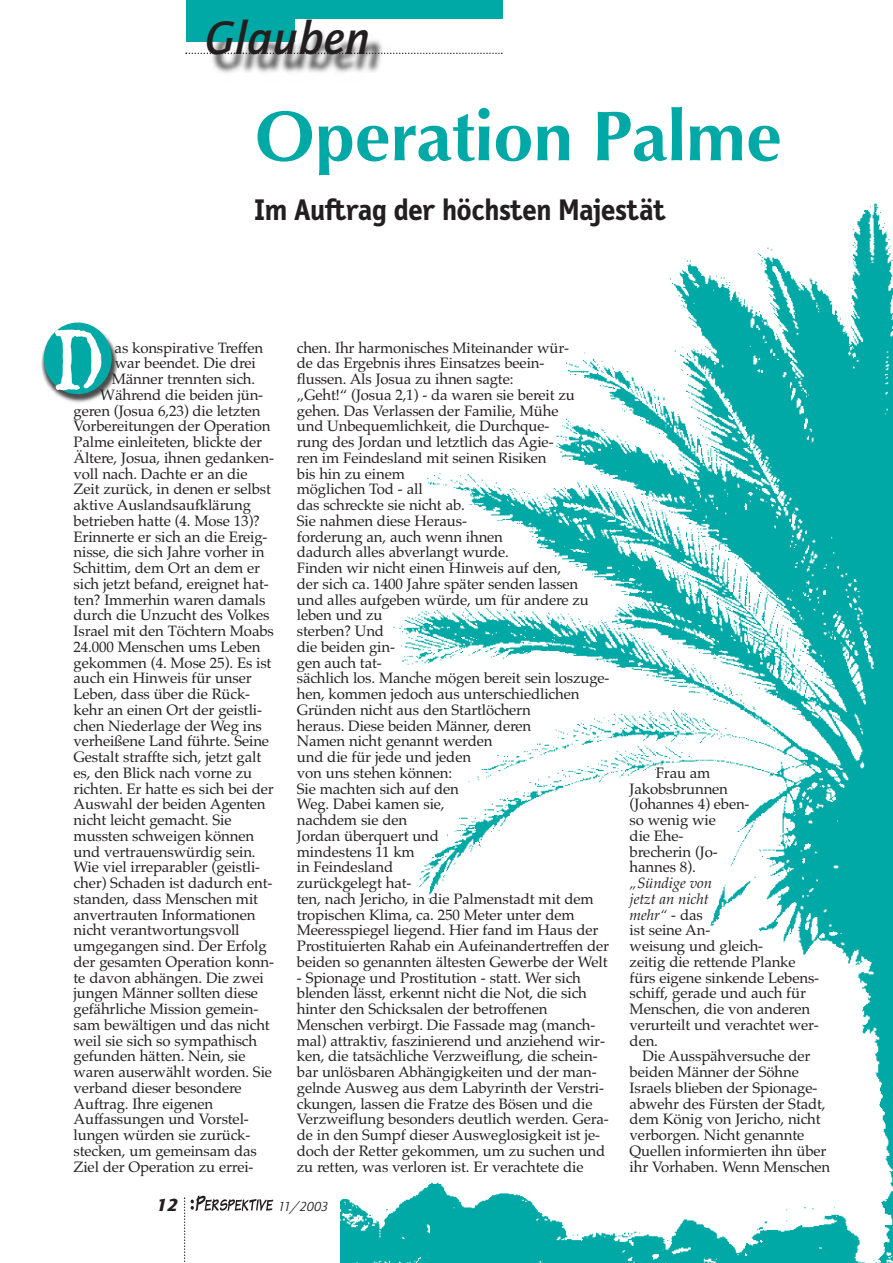
<style>
.page{position:relative;width:893px;height:1263px;background:#fff}
.page>*{position:absolute;margin:0;border:0;box-sizing:border-box;transform-origin:0 0}
.t1{font:79.05px "Attic";color:#fff;scale:.7 1}
.t2{font:500 72px "Optus T";letter-spacing:-.01em;color:#00a9a5}
.t3{font:italic 700 48px "Quay Itc T";letter-spacing:.015em;color:#231f20}
.t4{font:700 30px "Letter Gothic Text";letter-spacing:-.01em;color:#231f20}
.t5{font:italic 900 18px "Quay Itc T";color:#231f20}
.t6{font:15px/15.8px "Palatino";letter-spacing:-.01em;color:#231f20}
.t7{font:italic 13.5px "Quay Itc T";color:#231f20}
.s1{font-style:italic}
</style>
<div class="page">
<img style="left:41px;top:323px;width:77px;height:80px">
<img style="left:340px;top:203px;width:553px;height:1060px">
<svg style="left:184px;top:1198px;width:1px;height:64px"></svg>
<img style="left:190px;top:1195px;width:84px;height:16px">
<img style="left:204px;top:31px;width:215px;height:42px">
<div style="left:186px;top:0;width:109px;height:41px;background:#00a9a5"></div>
<div style="left:186px;top:0;width:316px;height:19px;background:#00a9a5"></div>
<svg style="left:186px;top:53px;width:316px;height:1px"></svg>
<div style="left:44px;top:323px;width:68px;height:71px;background:#00a9a5;border-radius:50%"></div>
<h3 class="t3" style="left:205px;top:18px;width:167px">Glauben</h3>
<h2 class="t2" style="left:254px;top:107px;width:529px">Operation Palme</h2>
<h3 class="t4" style="left:254px;top:198px;width:413px">Im Auftrag der höchsten Majestät</h3>
<h1 class="t1" style="left:55px;top:331px;width:69px">D</h1>
<p class="t6" style="left:115px;top:341px;width:150px">as konspirative Treffen</p>
<p class="t6" style="left:115px;top:357px;width:143px">war beendet. Die drei</p>
<p class="t6" style="left:112px;top:373px;width:145px">Männer trennten sich.</p>
<p class="t6" style="left:100px;top:389px;width:164px">Während die beiden jün-</p>
<p class="t6" style="left:74px;top:404px;width:188px">geren (Josua 6,23) die letzten</p>
<p class="t6" style="left:74px;top:420px;width:198px">Vorbereitungen der Operation</p>
<p class="t6" style="left:74px;top:436px;width:190px">Palme einleiteten, blickte der</p>
<p class="t6" style="left:74px;top:452px;width:202px">Ältere, Josua, ihnen gedanken-</p>
<p class="t6" style="left:74px;top:467px;width:176px">voll nach. Dachte er an die</p>
<p class="t6" style="left:74px;top:483px;width:199px">Zeit zurück, in denen er selbst</p>
<p class="t6" style="left:74px;top:499px;width:179px">aktive Auslandsaufklärung</p>
<p class="t6" style="left:74px;top:515px;width:188px">betrieben hatte (4. Mose 13)?</p>
<p class="t6" style="left:74px;top:530px;width:196px">Erinnerte er sich an die Ereig-</p>
<p class="t6" style="left:74px;top:546px;width:192px">nisse, die sich Jahre vorher in</p>
<p class="t6" style="left:74px;top:562px;width:188px">Schittim, dem Ort an dem er</p>
<p class="t6" style="left:74px;top:578px;width:197px">sich jetzt befand, ereignet hat-</p>
<p class="t6" style="left:74px;top:593px;width:193px">ten? Immerhin waren damals</p>
<p class="t6" style="left:74px;top:609px;width:197px">durch die Unzucht des Volkes</p>
<p class="t6" style="left:74px;top:625px;width:202px">Israel mit den Töchtern Moabs</p>
<p class="t6" style="left:74px;top:641px;width:188px">24.000 Menschen ums Leben</p>
<p class="t6" style="left:74px;top:656px;width:199px">gekommen (4. Mose 25). Es ist</p>
<p class="t6" style="left:74px;top:672px;width:180px">auch ein Hinweis für unser</p>
<p class="t6" style="left:74px;top:688px;width:178px">Leben, dass über die Rück-</p>
<p class="t6" style="left:74px;top:704px;width:190px">kehr an einen Ort der geistli-</p>
<p class="t6" style="left:74px;top:719px;width:190px">chen Niederlage der Weg ins</p>
<p class="t6" style="left:74px;top:735px;width:197px">verheißene Land führte. Seine</p>
<p class="t6" style="left:74px;top:751px;width:189px">Gestalt straffte sich, jetzt galt</p>
<p class="t6" style="left:74px;top:767px;width:180px">es, den Blick nach vorne zu</p>
<p class="t6" style="left:74px;top:782px;width:202px">richten. Er hatte es sich bei der</p>
<p class="t6" style="left:74px;top:798px;width:194px">Auswahl der beiden Agenten</p>
<p class="t6" style="left:74px;top:814px;width:159px">nicht leicht gemacht. Sie</p>
<p class="t6" style="left:74px;top:830px;width:182px">mussten schweigen können</p>
<p class="t6" style="left:74px;top:845px;width:184px">und vertrauenswürdig sein.</p>
<p class="t6" style="left:74px;top:861px;width:188px">Wie viel irreparabler (geistli-</p>
<p class="t6" style="left:74px;top:877px;width:200px">cher) Schaden ist dadurch ent-</p>
<p class="t6" style="left:74px;top:893px;width:186px">standen, dass Menschen mit</p>
<p class="t6" style="left:74px;top:908px;width:184px">anvertrauten Informationen</p>
<p class="t6" style="left:74px;top:924px;width:168px">nicht verantwortungsvoll</p>
<p class="t6" style="left:74px;top:940px;width:195px">umgegangen sind. Der Erfolg</p>
<p class="t6" style="left:74px;top:956px;width:202px">der gesamten Operation konn-</p>
<p class="t6" style="left:74px;top:971px;width:192px">te davon abhängen. Die zwei</p>
<p class="t6" style="left:74px;top:987px;width:186px">jungen Männer sollten diese</p>
<p class="t6" style="left:74px;top:1003px;width:186px">gefährliche Mission gemein-</p>
<p class="t6" style="left:74px;top:1019px;width:198px">sam bewältigen und das nicht</p>
<p class="t6" style="left:74px;top:1034px;width:185px">weil sie sich so sympathisch</p>
<p class="t6" style="left:74px;top:1050px;width:174px">gefunden hätten. Nein, sie</p>
<p class="t6" style="left:74px;top:1066px;width:200px">waren auserwählt worden. Sie</p>
<p class="t6" style="left:74px;top:1082px;width:170px">verband dieser besondere</p>
<p class="t6" style="left:74px;top:1097px;width:141px">Auftrag. Ihre eigenen</p>
<p class="t6" style="left:74px;top:1113px;width:177px">Auffassungen und Vorstel-</p>
<p class="t6" style="left:74px;top:1129px;width:178px">lungen würden sie zurück-</p>
<p class="t6" style="left:74px;top:1145px;width:185px">stecken, um gemeinsam das</p>
<p class="t6" style="left:74px;top:1160px;width:182px">Ziel der Operation zu errei-</p>
<p class="t6" style="left:297px;top:341px;width:314px">chen. Ihr harmonisches Miteinander wür-<br>de das Ergebnis ihres Einsatzes beein-<br>flussen. Als Josua zu ihnen sagte:<br>„Geht!“ (Josua 2,1) - da waren sie bereit zu gehen. Das Verlassen der Familie, Mühe<br>und Unbequemlichkeit, die Durchque-<br>rung des Jordan und letztlich das Agie-<br>ren im Feindesland mit seinen Risiken<br>bis hin zu einem<br>möglichen Tod - all<br>das schreckte sie nicht ab.<br>Sie nahmen diese Heraus-<br>forderung an, auch wenn ihnen<br>dadurch alles abverlangt wurde.<br>Finden wir nicht einen Hinweis auf den,<br>der sich ca. 1400 Jahre später senden lassen<br>und alles aufgeben würde, um für andere zu leben und zu<br>sterben? Und<br>die beiden gin-<br>gen auch tat-<br>sächlich los. Manche mögen bereit sein loszuge&shy;hen, kommen jedoch aus unterschiedlichen<br>Gründen nicht aus den Startlöchern<br>heraus. Diese beiden Männer, deren<br>Namen nicht genannt werden<br>und die für jede und jeden<br>von uns stehen können:<br>Sie machten sich auf den<br>Weg. Dabei kamen sie,<br>nachdem sie den<br>Jordan überquert und<br>mindestens 11 km<br>in Feindesland<br>zurückgelegt hat-<br>ten, nach Jericho, in die Palmenstadt mit dem tropischen Klima, ca. 250 Meter unter dem<br>Meeresspiegel liegend. Hier fand im Haus der<br>Prostituierten Rahab ein Aufeinandertreffen der beiden so genannten ältesten Gewerbe der Welt</p>
<p class="t6" style="left:297px;top:971px;width:314px">- Spionage und Prostitution - statt. Wer sich blenden lässt, erkennt nicht die Not, die sich hinter den Schicksalen der betroffenen Menschen verbirgt. Die Fassade mag (manch&shy;mal) attraktiv, faszinierend und anziehend wir&shy;ken, die tatsächliche Verzweiflung, die schein&shy;bar unlösbaren Abhängigkeiten und der man&shy;gelnde Ausweg aus dem Labyrinth der Verstri&shy;ckungen, lassen die Fratze des Bösen und die Verzweiflung besonders deutlich werden. Gera&shy;de in den Sumpf dieser Ausweglosigkeit ist je&shy;doch der Retter gekommen, um zu suchen und zu retten, was verloren ist. Er verachtete die</p>
<p class="t5" style="left:157px;top:1198px;width:23px">12</p>
<p class="t7" style="left:278px;top:1200px;width:52px">11/2003</p>
<p class="t6" style="left:630px;top:767px;width:121px;text-indent:26px">Frau am<br>Jakobsbrunnen (Johannes 4) eben&shy;so wenig wie<br>die Ehe-<br>brecherin (Jo&shy;hannes 8).</p>
<p class="t6" style="left:630px;top:877px;width:191px"><span class="s1">„Sündige von<br>jetzt an nicht<br>mehr“</span> - das<br>ist seine An-<br>weisung und gleich-<br>zeitig die rettende Planke fürs eigene sinkende Lebens&shy;schiff, gerade und auch für<br>Menschen, die von anderen verurteilt und verachtet wer&shy;den.</p>
<p class="t6" style="left:630px;top:1050px;width:202px;text-indent:13px">Die Ausspähversuche der beiden Männer der Söhne<br>Israels blieben der Spionage&shy;abwehr des Fürsten der Stadt, dem König von Jericho, nicht verborgen. Nicht genannte<br>Quellen informierten ihn über ihr Vorhaben. Wenn Menschen</p>
</div>
